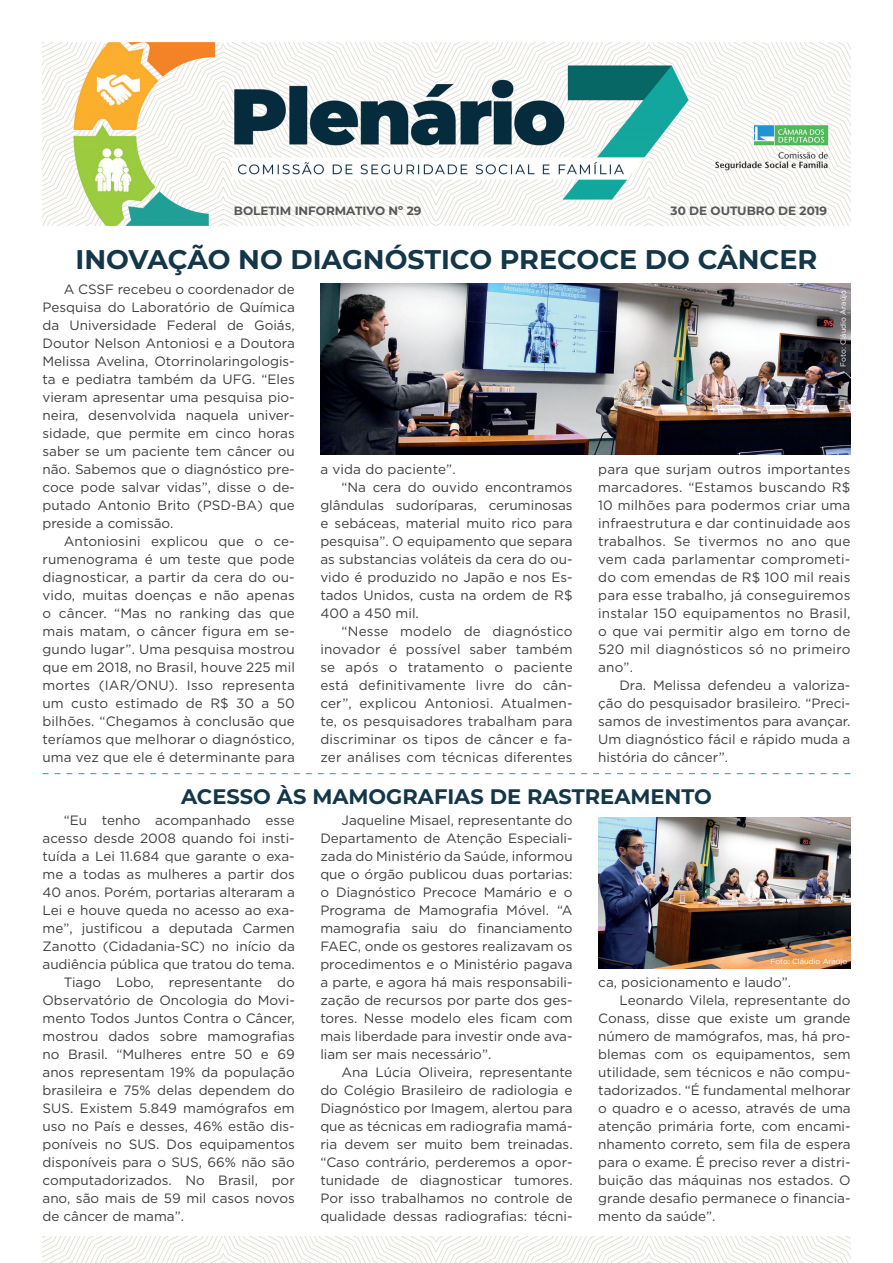
<style>
.page{position:relative;width:893px;height:1263px;background:#fff}
.page>*{position:absolute;margin:0;border:0;box-sizing:border-box;transform-origin:0 0}
.t1{font:700 27px "Montserrat";color:#133748}
.t2{font:700 21px "Montserrat";color:#133748}
.t3{font:13.5px/18px "Gotham";color:#3e3e3f;text-align:justify}
.t4{font:700 12px "Montserrat";color:#57585a}
.t5{font:7.5px "Gotham";color:#fff}
</style>
<div class="page">
<img style="left:43px;top:43px;width:807px;height:182px">
<img style="left:43px;top:1236px;width:808px;height:27px">
<svg style="left:43px;top:773px;width:807px;height:1px"></svg>
<img style="left:598px;top:818px;width:252px;height:150px">
<img style="left:320px;top:284px;width:530px;height:171px">
<p class="t4" style="left:234px;top:206px;width:189px">BOLETIM INFORMATIVO Nº 29</p>
<p class="t4" style="left:671px;top:206px;width:158px">30 DE OUTUBRO DE 2019</p>
<h1 class="t1" style="left:76px;top:248px;width:743px">INOVAÇÃO NO DIAGNÓSTICO PRECOCE DO CÂNCER</h1>
<p class="t3" style="left:43px;top:281px;width:254px;text-indent:21px">A CSSF recebeu o coordenador de Pesquisa do Laboratório de Química da Universidade Federal de Goiás, Doutor Nelson Antoniosi e a Doutora Melissa Avelina, Otorrinolaringologis&shy;ta e pediatra também da UFG. “Eles vieram apresentar uma pesquisa pio&shy;neira, desenvolvida naquela univer&shy;sidade, que permite em cinco horas saber se um paciente tem câncer ou não. Sabemos que o diagnóstico pre&shy;coce pode salvar vidas”, disse o de&shy;putado Antonio Brito (PSD-BA) que preside a comissão.</p>
<p class="t3" style="left:43px;top:533px;width:254px;text-indent:21px">Antoniosini explicou que o ce&shy;rumenograma é um teste que pode diagnosticar, a partir da cera do ou&shy;vido, muitas doenças e não apenas o câncer. “Mas no ranking das que mais matam, o câncer figura em se&shy;gundo lugar”. Uma pesquisa mostrou que em 2018, no Brasil, houve 225 mil mortes (IAR/ONU). Isso representa um custo estimado de R$ 30 a 50 bilhões. “Chegamos à conclusão que teríamos que melhorar o diagnóstico, uma vez que ele é determinante para</p>
<p class="t5" style="left:840px;top:367px;width:78px;rotate:-90deg">Foto: Cláudio Araújo</p>
<p class="t3" style="left:320px;top:461px;width:137px">a vida do paciente”.</p>
<p class="t3" style="left:342px;top:479px;width:233px">“Na cera do ouvido encontramos</p>
<p class="t3" style="left:320px;top:497px;width:254px">glândulas sudoríparas, ceruminosas</p>
<p class="t3" style="left:320px;top:515px;width:254px">e sebáceas, material muito rico para</p>
<p class="t3" style="left:320px;top:533px;width:254px">pesquisa”. O equipamento que separa</p>
<p class="t3" style="left:320px;top:551px;width:254px">as substancias voláteis da cera do ou-</p>
<p class="t3" style="left:320px;top:569px;width:254px">vido é produzido no Japão e nos Es-</p>
<p class="t3" style="left:320px;top:587px;width:254px">tados Unidos, custa na ordem de R$</p>
<p class="t3" style="left:320px;top:605px;width:100px">400 a 450 mil.</p>
<p class="t3" style="left:342px;top:623px;width:233px">“Nesse modelo de diagnóstico</p>
<p class="t3" style="left:320px;top:641px;width:254px">inovador é possível saber também</p>
<p class="t3" style="left:320px;top:659px;width:254px">se após o tratamento o paciente</p>
<p class="t3" style="left:320px;top:677px;width:254px">está definitivamente livre do cân-</p>
<p class="t3" style="left:320px;top:695px;width:254px">cer”, explicou Antoniosi. Atualmen-</p>
<p class="t3" style="left:320px;top:713px;width:254px">te, os pesquisadores trabalham para</p>
<p class="t3" style="left:320px;top:731px;width:254px">discriminar os tipos de câncer e fa-</p>
<p class="t3" style="left:320px;top:749px;width:254px">zer análises com técnicas diferentes</p>
<p class="t3" style="left:598px;top:461px;width:254px">para que surjam outros importantes marcadores. “Estamos buscando R$ 10 milhões para podermos criar uma infraestrutura e dar continuidade aos trabalhos. Se tivermos no ano que vem cada parlamentar comprometi&shy;do com emendas de R$ 100 mil reais para esse trabalho, já conseguiremos instalar 150 equipamentos no Brasil, o que vai permitir algo em torno de 520 mil diagnósticos só no primeiro ano”.</p>
<p class="t3" style="left:598px;top:677px;width:254px;text-indent:21px">Dra. Melissa defendeu a valoriza&shy;ção do pesquisador brasileiro. “Preci&shy;samos de investimentos para avançar.<br>Um diagnóstico fácil e rápido muda a história do câncer”.</p>
<h2 class="t2" style="left:181px;top:788px;width:532px">ACESSO ÀS MAMOGRAFIAS DE RASTREAMENTO</h2>
<p class="t3" style="left:320px;top:812px;width:254px;text-indent:21px">Jaqueline Misael, representante do Departamento de Atenção Especiali&shy;zada do Ministério da Saúde, informou que o órgão publicou duas portarias: o Diagnóstico Precoce Mamário e o Programa de Mamografia Móvel. “A mamografia saiu do financiamento FAEC, onde os gestores realizavam os procedimentos e o Ministério pagava a parte, e agora há mais responsabili&shy;zação de recursos por parte dos ges&shy;tores. Nesse modelo eles ficam com mais liberdade para investir onde ava&shy;liam ser mais necessário”.</p>
<p class="t3" style="left:320px;top:1064px;width:254px;text-indent:21px">Ana Lúcia Oliveira, representante do Colégio Brasileiro de radiologia e Diagnóstico por Imagem, alertou para que as técnicas em radiografia mamá&shy;ria devem ser muito bem treinadas. “Caso contrário, perderemos a opor&shy;tunidade de diagnosticar tumores.<br>Por isso trabalhamos no controle de qualidade dessas radiografias: técni-</p>
<p class="t3" style="left:64px;top:812px;width:233px">“Eu tenho acompanhado esse</p>
<p class="t3" style="left:43px;top:830px;width:254px">acesso desde 2008 quando foi insti-</p>
<p class="t3" style="left:43px;top:848px;width:254px">tuída a Lei 11.684 que garante o exa-</p>
<p class="t3" style="left:43px;top:866px;width:254px">me a todas as mulheres a partir dos</p>
<p class="t3" style="left:43px;top:884px;width:254px">40 anos. Porém, portarias alteraram a</p>
<p class="t3" style="left:43px;top:902px;width:254px">Lei e houve queda no acesso ao exa-</p>
<p class="t3" style="left:43px;top:920px;width:254px">me”, justificou a deputada Carmen</p>
<p class="t3" style="left:43px;top:938px;width:254px">Zanotto (Cidadania-SC) no início da</p>
<p class="t3" style="left:43px;top:956px;width:254px">audiência pública que tratou do tema.</p>
<p class="t3" style="left:64px;top:974px;width:233px">Tiago Lobo, representante do</p>
<p class="t3" style="left:43px;top:992px;width:254px">Observatório de Oncologia do Movi-</p>
<p class="t3" style="left:43px;top:1010px;width:254px">mento Todos Juntos Contra o Câncer,</p>
<p class="t3" style="left:43px;top:1028px;width:254px">mostrou dados sobre mamografias</p>
<p class="t3" style="left:43px;top:1046px;width:254px">no Brasil. “Mulheres entre 50 e 69</p>
<p class="t3" style="left:43px;top:1064px;width:254px">anos representam 19% da população</p>
<p class="t3" style="left:43px;top:1082px;width:254px">brasileira e 75% delas dependem do</p>
<p class="t3" style="left:43px;top:1100px;width:254px">SUS. Existem 5.849 mamógrafos em</p>
<p class="t3" style="left:43px;top:1118px;width:254px">uso no País e desses, 46% estão dis-</p>
<p class="t3" style="left:43px;top:1136px;width:254px">poníveis no SUS. Dos equipamentos</p>
<p class="t3" style="left:43px;top:1154px;width:254px">disponíveis para o SUS, 66% não são</p>
<p class="t3" style="left:43px;top:1172px;width:254px">computadorizados. No Brasil, por</p>
<p class="t3" style="left:43px;top:1190px;width:254px">ano, são mais de 59 mil casos novos</p>
<p class="t3" style="left:43px;top:1208px;width:143px">de câncer de mama”.</p>
<p class="t5" style="left:771px;top:958px;width:78px">Foto: Cláudio Araújo</p>
<p class="t3" style="left:598px;top:974px;width:194px">ca, posicionamento e laudo”.</p>
<p class="t3" style="left:620px;top:992px;width:233px">Leonardo Vilela, representante do</p>
<p class="t3" style="left:598px;top:1010px;width:254px">Conass, disse que existe um grande</p>
<p class="t3" style="left:598px;top:1028px;width:254px">número de mamógrafos, mas, há pro-</p>
<p class="t3" style="left:598px;top:1046px;width:254px">blemas com os equipamentos, sem</p>
<p class="t3" style="left:598px;top:1064px;width:254px">utilidade, sem técnicos e não compu-</p>
<p class="t3" style="left:598px;top:1082px;width:254px">tadorizados. “É fundamental melhorar</p>
<p class="t3" style="left:598px;top:1100px;width:254px">o quadro e o acesso, através de uma</p>
<p class="t3" style="left:598px;top:1118px;width:254px">atenção primária forte, com encami-</p>
<p class="t3" style="left:598px;top:1136px;width:254px">nhamento correto, sem fila de espera</p>
<p class="t3" style="left:598px;top:1154px;width:254px">para o exame. É preciso rever a distri-</p>
<p class="t3" style="left:598px;top:1172px;width:254px">buição das máquinas nos estados. O</p>
<p class="t3" style="left:598px;top:1190px;width:254px">grande desafio permanece o financia-</p>
<p class="t3" style="left:598px;top:1208px;width:119px">mento da saúde”.</p>
</div>
